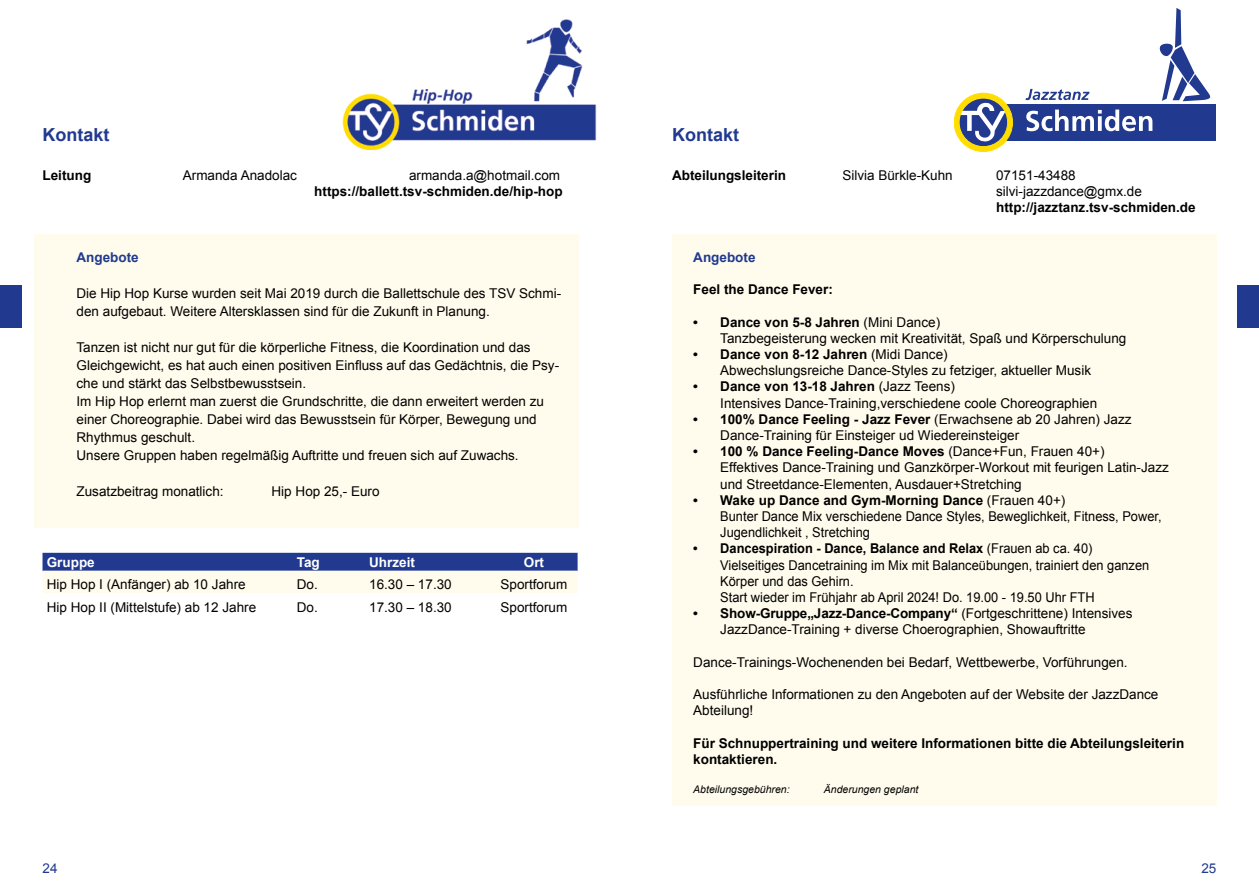
<style>
.page{position:relative;width:1259px;height:893px;background:#fff}
.page>*{position:absolute;margin:0;border:0;box-sizing:border-box;transform-origin:0 0}
.t1{font:700 18px "Arial";color:#213a8f}
.t2{font:13.5px/16.2px "Arial";color:#000}
.t3{font:700 13.5px/16.2px "Arial";color:#000}
.t4{font:13.5px/16.2px "Arial";color:#000;scale:.95 1}
.t5{font:700 13.5px "Arial";color:#fff}
.t6{font:700 13.5px "Arial";color:#213a8f}
.t7{font:13.5px "Arial";color:#213a8f}
.t8{font:italic 10.5px "Arial";color:#000}
.s1{font-weight:700}
</style>
<div class="page">
<div style="left:1237px;top:285px;width:22px;height:42px;background:#213a8f"></div>
<div style="left:0;top:285px;width:21px;height:42px;background:#213a8f"></div>
<div style="left:672px;top:234px;width:544px;height:571px;background:#fffced"></div>
<div style="left:981px;top:104px;width:235px;height:37px;background:#213a8f"></div>
<svg style="left:1026px;top:110px;width:126px;height:21px"></svg>
<svg style="left:954px;top:93px;width:58px;height:59px"></svg>
<svg style="left:1025px;top:89px;width:64px;height:11px"></svg>
<svg style="left:1159px;top:8px;width:51px;height:93px"></svg>
<div style="left:34px;top:234px;width:544px;height:293px;background:#fffced"></div>
<svg style="left:43px;top:553px;width:534px;height:40px;background:#9aa4c2"></svg>
<hr style="left:43px;top:571px;width:250px;height:1px;background:#fff">
<hr style="left:293px;top:571px;width:72px;height:1px;background:#fff">
<hr style="left:365px;top:571px;width:121px;height:1px;background:#fff">
<hr style="left:486px;top:571px;width:91px;height:1px;background:#fff">
<img style="left:343px;top:20px;width:254px;height:130px">
<h1 class="t1" style="left:43px;top:122px;width:68px">Kontakt</h1>
<p class="t3" style="left:43px;top:168px;width:50px">Leitung</p>
<p class="t2" style="left:183px;top:168px;width:116px">Armanda Anadolac</p>
<p class="t2" style="left:409px;top:168px;width:152px">armanda.a@hotmail.com</p>
<p class="t3" style="left:314px;top:184px;width:250px">https://ballett.tsv-schmiden.de/hip-hop</p>
<p class="t6" style="left:77px;top:248px;width:64px">Angebote</p>
<p class="t2" style="left:77px;top:284px;width:486px;line-height:18px">Die Hip Hop Kurse wurden seit Mai 2019 durch die Ballettschule des TSV Schmi&shy;den aufgebaut. Weitere Altersklassen sind für die Zukunft in Planung.</p>
<p class="t2" style="left:77px;top:338px;width:484px;line-height:18px">Tanzen ist nicht nur gut für die körperliche Fitness, die Koordination und das Gleichgewicht, es hat auch einen positiven Einfluss auf das Gedächtnis, die Psy&shy;che und stärkt das Selbstbewusstsein.<br>Im Hip Hop erlernt man zuerst die Grundschritte, die dann erweitert werden zu einer Choreographie. Dabei wird das Bewusstsein für Körper, Bewegung und Rhythmus geschult.<br>Unsere Gruppen haben regelmäßig Auftritte und freuen sich auf Zuwachs.</p>
<p class="t2" style="left:77px;top:483px;width:149px">Zusatzbeitrag monatlich:</p>
<p class="t2" style="left:271px;top:483px;width:110px">Hip Hop 25,- Euro</p>
<p class="t5" style="left:47px;top:553px;width:50px">Gruppe</p>
<p class="t5" style="left:297px;top:553px;width:25px">Tag</p>
<p class="t5" style="left:369px;top:553px;width:47px">Uhrzeit</p>
<p class="t5" style="left:524px;top:553px;width:22px">Ort</p>
<p class="t2" style="left:47px;top:577px;width:200px">Hip Hop I (Anfänger) ab 10 Jahre</p>
<p class="t2" style="left:297px;top:577px;width:23px">Do.</p>
<p class="t2" style="left:369px;top:577px;width:84px">16.30 – 17.30</p>
<p class="t2" style="left:500px;top:577px;width:68px">Sportforum</p>
<p class="t2" style="left:47px;top:599px;width:211px">Hip Hop II (Mittelstufe) ab 12 Jahre</p>
<p class="t2" style="left:297px;top:599px;width:23px">Do.</p>
<p class="t2" style="left:369px;top:599px;width:84px">17.30 – 18.30</p>
<p class="t2" style="left:500px;top:599px;width:68px">Sportforum</p>
<h1 class="t1" style="left:672px;top:122px;width:68px">Kontakt</h1>
<p class="t3" style="left:672px;top:168px;width:116px">Abteilungsleiterin</p>
<p class="t2" style="left:842px;top:167px;width:112px">Silvia Bürkle-Kuhn</p>
<p class="t2" style="left:996px;top:167px;width:147px">07151-43488 silvi-jazzdance@gmx.de</p>
<p class="t3" style="left:996px;top:200px;width:201px">http://jazztanz.tsv-schmiden.de</p>
<p class="t6" style="left:693px;top:248px;width:64px">Angebote</p>
<p class="t3" style="left:693px;top:282px;width:141px">Feel the Dance Fever:</p>
<p class="t2" style="left:720px;top:314px;width:407px;text-indent:-27px"><span class="s1">• Dance von 5-8 Jahren</span> (Mini Dance)<br>Tanzbegeisterung wecken mit Kreativität, Spaß und Körperschulung</p>
<p class="t2" style="left:720px;top:346px;width:372px;text-indent:-27px"><span class="s1">• Dance von 8-12 Jahren</span> (Midi Dance)<br>Abwechslungsreiche Dance-Styles zu fetziger, aktueller Musik</p>
<p class="t2" style="left:720px;top:379px;width:378px;text-indent:-27px"><span class="s1">• Dance von 13-18 Jahren</span> (Jazz Teens)<br>Intensives Dance-Training,verschiedene coole Choreographien</p>
<p class="t2" style="left:720px;top:411px;width:413px;text-indent:-27px"><span class="s1">• 100% Dance Feeling - Jazz Fever</span> (Erwachsene ab 20 Jahren) Jazz<br>Dance-Training für Einsteiger ud Wiedereinsteiger</p>
<p class="t2" style="left:720px;top:443px;width:450px;text-indent:-27px"><span class="s1">• 100 % Dance Feeling-Dance Moves</span> (Dance+Fun, Frauen 40+)<br>Effektives Dance-Training und Ganzkörper-Workout mit feurigen Latin-Jazz und Streetdance-Elementen, Ausdauer+Stretching</p>
<p class="t2" style="left:720px;top:492px;width:443px;text-indent:-27px"><span class="s1">• Wake up Dance and Gym-Morning Dance</span> (Frauen 40+)<br>Bunter Dance Mix verschiedene Dance Styles, Beweglichkeit, Fitness, Power,<br>Jugendlichkeit , Stretching</p>
<p class="t4" style="left:720px;top:541px;width:453px;text-indent:-27px"><span class="s1">• Dancespiration - Dance, Balance and Relax</span> (Frauen ab ca. 40)<br>Vielseitiges Dancetraining im Mix mit Balanceübungen, trainiert den ganzen Körper und das Gehirn.<br>Start wieder im Frühjahr ab April 2024! Do. 19.00 - 19.50 Uhr FTH</p>
<p class="t2" style="left:720px;top:605px;width:414px;text-indent:-27px"><span class="s1">• Show-Gruppe„Jazz-Dance-Company“</span> (Fortgeschrittene) Intensives<br>JazzDance-Training + diverse Choerographien, Showauftritte</p>
<p class="t2" style="left:693px;top:654px;width:436px">Dance-Trainings-Wochenenden bei Bedarf, Wettbewerbe, Vorführungen.</p>
<p class="t2" style="left:693px;top:686px;width:467px">Ausführliche Informationen zu den Angeboten auf der Website der JazzDance<br>Abteilung!</p>
<p class="t3" style="left:693px;top:735px;width:492px">Für Schnuppertraining und weitere Informationen bitte die Abteilungsleiterin kontaktieren.</p>
<p class="t8" style="left:693px;top:782px;width:98px">Abteilungsgebühren:</p>
<p class="t8" style="left:824px;top:782px;width:96px">Änderungen geplant</p>
<p class="t7" style="left:43px;top:859px;width:17px">24</p>
<p class="t7" style="left:1201px;top:859px;width:17px">25</p>
</div>
